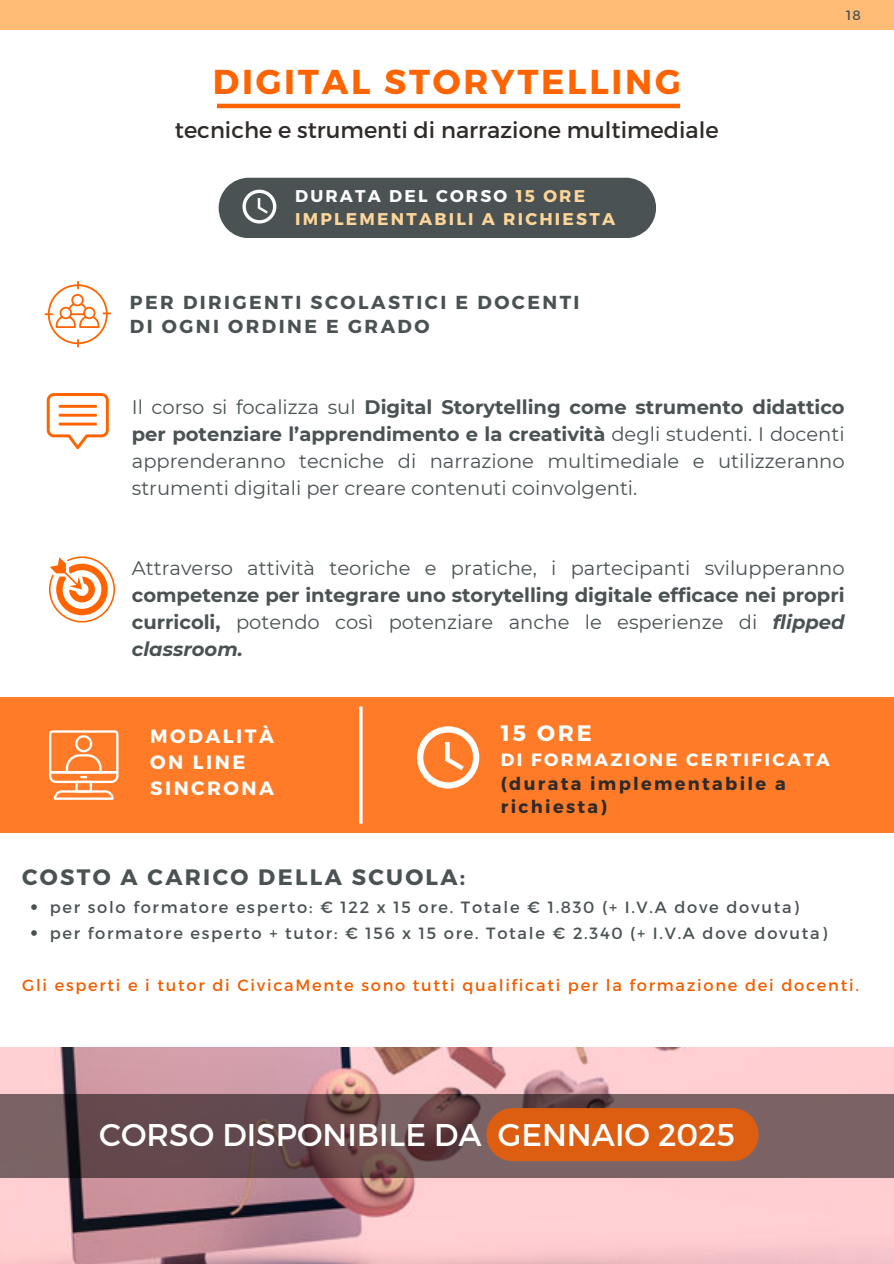
<style>
.page{position:relative;width:894px;height:1264px;background:#fff}
.page>*{position:absolute;margin:0;border:0;box-sizing:border-box;transform-origin:0 0}
.t1{font:700 34.5px "Montserrat";letter-spacing:.08em;color:#ff6400}
.t2{font:31.35px "Montserrat";color:#fff}
.t3{font:22.5px "Montserrat";color:#302b29}
.t4{font:700 22.2px "Montserrat";letter-spacing:.105em;color:#4a5254}
.t5{font:700 22.2px "Montserrat";color:#fff}
.t6{font:19.5px/27px "Montserrat";color:#4a5254;text-align:justify}
.t7{font:700 19.2px/25.8px "Montserrat";letter-spacing:.13em;color:#fff}
.t8{font:700 18.75px/24.8px "Montserrat";letter-spacing:.13em;color:#4a5254}
.t9{font:700 17.7px/23.7px "Montserrat";letter-spacing:.13em;color:#302b29}
.t10{font:700 17.7px "Montserrat";letter-spacing:.13em;color:#fff}
.t11{font:700 16.95px "Montserrat";letter-spacing:.13em;color:#ffd699}
.t12{font:700 16.95px "Montserrat";letter-spacing:.13em;color:#fdfcfc}
.t13{font:16.2px/25.8px "Montserrat";letter-spacing:.105em;color:#4a5254}
.t14{font:16.2px "Montserrat";letter-spacing:.105em;color:#f05e00}
.t15{font:13.35px "Montserrat";color:#4a5254}
.s1{color:#ffd699}
.s2{font-weight:700}
.s3{font-weight:700;font-style:italic}
</style>
<div class="page">
<svg style="left:47px;top:393px;width:62px;height:56px"></svg>
<svg style="left:49px;top:556px;width:66px;height:66px"></svg>
<img style="left:0;top:1047px;width:893px;height:216px">
<svg style="left:45px;top:281px;width:66px;height:66px"></svg>
<hr style="left:217px;top:104px;width:463px;height:4px;background:#ff6400">
<div style="left:0;top:0;width:893px;height:30px;background:#ffbc76"></div>
<div style="left:0;top:697px;width:893px;height:135px;background:#ff7b27"></div>
<svg style="left:49px;top:730px;width:69px;height:69px"></svg>
<svg style="left:417px;top:726px;width:62px;height:62px"></svg>
<hr style="left:359px;top:706px;width:3px;height:117px;background:#fff">
<svg style="left:31px;top:904px;width:6px;height:5px"></svg>
<svg style="left:31px;top:930px;width:6px;height:5px"></svg>
<svg style="left:0;top:1094px;width:893px;height:83px;background:#6c5254"></svg>
<div style="left:486px;top:1108px;width:272px;height:53px;background:#dd5e11;border-radius:27px"></div>
<div style="left:218px;top:178px;width:438px;height:60px;background:#4a5254"></div>
<p class="t1" style="left:213px;top:59px;width:469px">DIGITAL STORYTELLING</p>
<p class="t3" style="left:175px;top:115px;width:545px">tecniche e strumenti di narrazione multimediale</p>
<h5 class="t12" style="left:295px;top:185px;width:291px">DURATA DEL CORSO <span class="s1">15 ORE</span></h5>
<p class="t11" style="left:295px;top:207px;width:321px">IMPLEMENTABILI A RICHIESTA</p>
<h4 class="t8" style="left:130px;top:288px;width:451px">PER DIRIGENTI SCOLASTICI E DOCENTI<br>DI OGNI ORDINE E GRADO</h4>
<p class="t15" style="left:845px;top:6px;width:16px">18</p>
<p class="t6" style="left:132px;top:394px;width:714px">Il corso si focalizza sul <span class="s2">Digital Storytelling come strumento didattico per potenziare l’apprendimento e la creatività</span> degli studenti. I docenti apprenderanno tecniche di narrazione multimediale e utilizzeranno strumenti digitali per creare contenuti coinvolgenti.</p>
<h1 class="t6" style="left:132px;top:555px;width:714px">Attraverso attività teoriche e pratiche, i partecipanti svilupperanno <span class="s2">competenze per integrare uno storytelling digitale efficace nei propri curricoli,</span> potendo così potenziare anche le esperienze di <span class="s3">flipped classroom.</span></h1>
<p class="t7" style="left:150px;top:722px;width:125px">MODALITÀ<br>ON LINE<br>SINCRONA</p>
<p class="t5" style="left:500px;top:719px;width:93px">15 ORE</p>
<p class="t10" style="left:500px;top:748px;width:330px">DI FORMAZIONE CERTIFICATA</p>
<p class="t9" style="left:500px;top:770px;width:286px">(durata implementabile a richiesta)</p>
<p class="t4" style="left:22px;top:862px;width:444px">COSTO A CARICO DELLA SCUOLA:</p>
<p class="t13" style="left:50px;top:893px;width:778px">per solo formatore esperto: € 122 x 15 ore. Totale € 1.830 (+ I.V.A dove dovuta) per formatore esperto + tutor: € 156 x 15 ore. Totale € 2.340 (+ I.V.A dove dovuta)</p>
<p class="t14" style="left:22px;top:974px;width:837px">Gli esperti e i tutor di CivicaMente sono tutti qualificati per la formazione dei docenti.</p>
<p class="t2" style="left:99px;top:1114px;width:637px">CORSO DISPONIBILE DA GENNAIO 2025</p>
</div>
